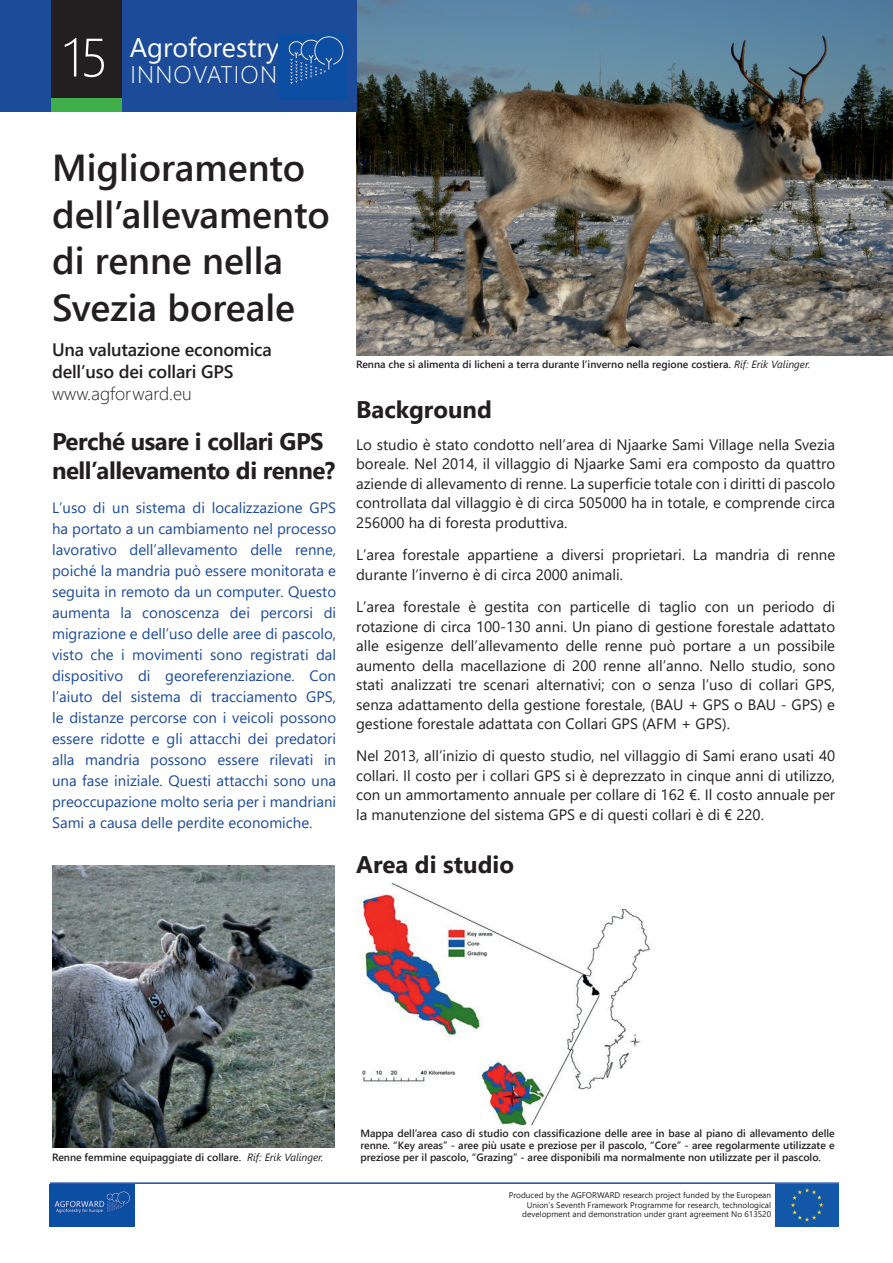
<style>
.page{position:relative;width:893px;height:1263px;background:#fff}
.page>*{position:absolute;margin:0;border:0;box-sizing:border-box;transform-origin:0 0}
.t1{font:300 61.5px "Segoe UI";color:#fff;scale:.88 1}
.t2{font:600 37.5px/46.5px "Segoe UI";color:#231f20}
.t3{font:33px "Segoe UI";letter-spacing:-.06em;color:#fff}
.t4{font:700 24px/28.5px "Segoe UI";letter-spacing:-.02em;color:#231f20}
.t5{font:700 24px "Segoe UI";color:#231f20}
.t6{font:300 24px "Segoe UI";letter-spacing:.05em;color:#fff}
.t7{font:300 21px "Segoe UI";letter-spacing:.05em;color:#fff}
.t8{font:600 18px/21.6px "Segoe UI";letter-spacing:-.01em;color:#231f20}
.t9{font:300 18px "Segoe UI";color:#231f20}
.t10{font:15px/19.5px "Segoe UI";color:#231f20;text-align:justify}
.t11{font:15px/21px "Segoe UI";color:#1c4b99;text-align:justify}
.t12{font:600 10.5px/12px "Segoe UI";color:#231f20;text-align:justify}
.t13{font:8.25px/9.9px "Segoe UI";color:#231f20;text-align:right}
.s1{font-weight:300;font-size:54px}
.s2{font-weight:400;font-style:italic}
</style>
<div class="page">
<hr style="left:50px;top:1182px;width:789px;height:2px;background:#1c4b99">
<img style="left:50px;top:1184px;width:85px;height:42px">
<img style="left:775px;top:1184px;width:64px;height:43px">
<img style="left:52px;top:865px;width:283px;height:283px">
<img style="left:361px;top:883px;width:289px;height:242px">
<img style="left:356px;top:0;width:537px;height:356px">
<div style="left:0;top:0;width:356px;height:112px;background:#1c4b99"></div>
<div style="left:51px;top:0;width:70px;height:110px;background:#231f20"></div>
<img style="left:278px;top:34px;width:68px;height:66px">
<div style="left:51px;top:98px;width:71px;height:14px;background:#40ae49"></div>
<h1 class="t1" style="left:59px;top:3px;width:62px">37</h1>
<h3 class="t7" style="left:129px;top:20px;width:123px">Agroforestry</h3>
<h3 class="t3" style="left:63px;top:37px;width:243px"><span class="s1">15</span> INNOVATION</h3>
<h3 class="t6" style="left:131px;top:55px;width:148px">INNOVATION</h3>
<h2 class="t2" style="left:52px;top:144px;width:279px">Miglioramento dell’allevamento di renne nella<br>Svezia boreale</h2>
<p class="t8" style="left:52px;top:339px;width:221px">Una valutazione economica dell’uso dei collari GPS</p>
<p class="t9" style="left:52px;top:379px;width:141px">www.agforward.eu</p>
<h3 class="t4" style="left:52px;top:427px;width:285px">Perché usare i collari GPS nell’allevamento di renne?</h3>
<p class="t11" style="left:52px;top:495px;width:286px">L’uso di un sistema di localizzazione GPS ha portato a un cambiamento nel processo lavorativo dell’allevamento delle renne, poiché la mandria può essere monitorata e seguita in remoto da un computer. Questo aumenta la conoscenza dei percorsi di migrazione e dell’uso delle aree di pascolo, visto che i movimenti sono registrati dal dispositivo di georeferenziazione. Con l’aiuto del sistema di tracciamento GPS, le distanze percorse con i veicoli possono essere ridotte e gli attacchi dei predatori alla mandria possono essere rilevati in una fase iniziale. Questi attacchi sono una preoccupazione molto seria per i mandriani Sami a causa delle perdite economiche.</p>
<p class="t12" style="left:356px;top:358px;width:456px">Renna che si alimenta di licheni a terra durante l’inverno nella regione costiera. <span class="s2">Rif: Erik Valinger.</span></p>
<h3 class="t5" style="left:356px;top:390px;width:137px">Background</h3>
<p class="t10" style="left:356px;top:433px;width:481px">Lo studio è stato condotto nell’area di Njaarke Sami Village nella Svezia boreale. Nel 2014, il villaggio di Njaarke Sami era composto da quattro aziende di allevamento di renne. La superficie totale con i diritti di pascolo controllata dal villaggio è di circa 505000 ha in totale, e comprende circa 256000 ha di foresta produttiva.</p>
<p class="t10" style="left:356px;top:543px;width:481px">L’area forestale appartiene a diversi proprietari. La mandria di renne durante l’inverno è di circa 2000 animali.</p>
<p class="t10" style="left:356px;top:595px;width:481px">L’area forestale è gestita con particelle di taglio con un periodo di rotazione di circa 100-130 anni. Un piano di gestione forestale adattato alle esigenze dell’allevamento delle renne può portare a un possibile aumento della macellazione di 200 renne all’anno. Nello studio, sono stati analizzati tre scenari alternativi; con o senza l’uso di collari GPS, senza adattamento della gestione forestale, (BAU + GPS o BAU - GPS) e gestione forestale adattata con Collari GPS (AFM + GPS).</p>
<p class="t10" style="left:356px;top:744px;width:481px">Nel 2013, all’inizio di questo studio, nel villaggio di Sami erano usati 40 collari. Il costo per i collari GPS si è deprezzato in cinque anni di utilizzo, con un ammortamento annuale per collare di 162 €. Il costo annuale per la manutenzione del sistema GPS e di questi collari è di € 220.</p>
<h3 class="t5" style="left:356px;top:845px;width:159px">Area di studio</h3>
<p class="t12" style="left:52px;top:1151px;width:273px">Renne femmine equipaggiate di collare. <span class="s2">Rif: Erik Valinger.</span></p>
<p class="t12" style="left:360px;top:1127px;width:476px">Mappa dell’area caso di studio con classificazione delle aree in base al piano di allevamento delle renne. “Key areas” - aree più usate e preziose per il pascolo, “Core” - aree regolarmente utilizzate e preziose per il pascolo, “Grazing” - aree disponibili ma normalmente non utilizzate per il pascolo.</p>
<p class="t13" style="left:509px;top:1189px;width:264px">Produced by the AGFORWARD research project funded by the European<br>Union’s Seventh Framework Programme for research, technological development and demonstration under grant agreement No 613520</p>
</div>
